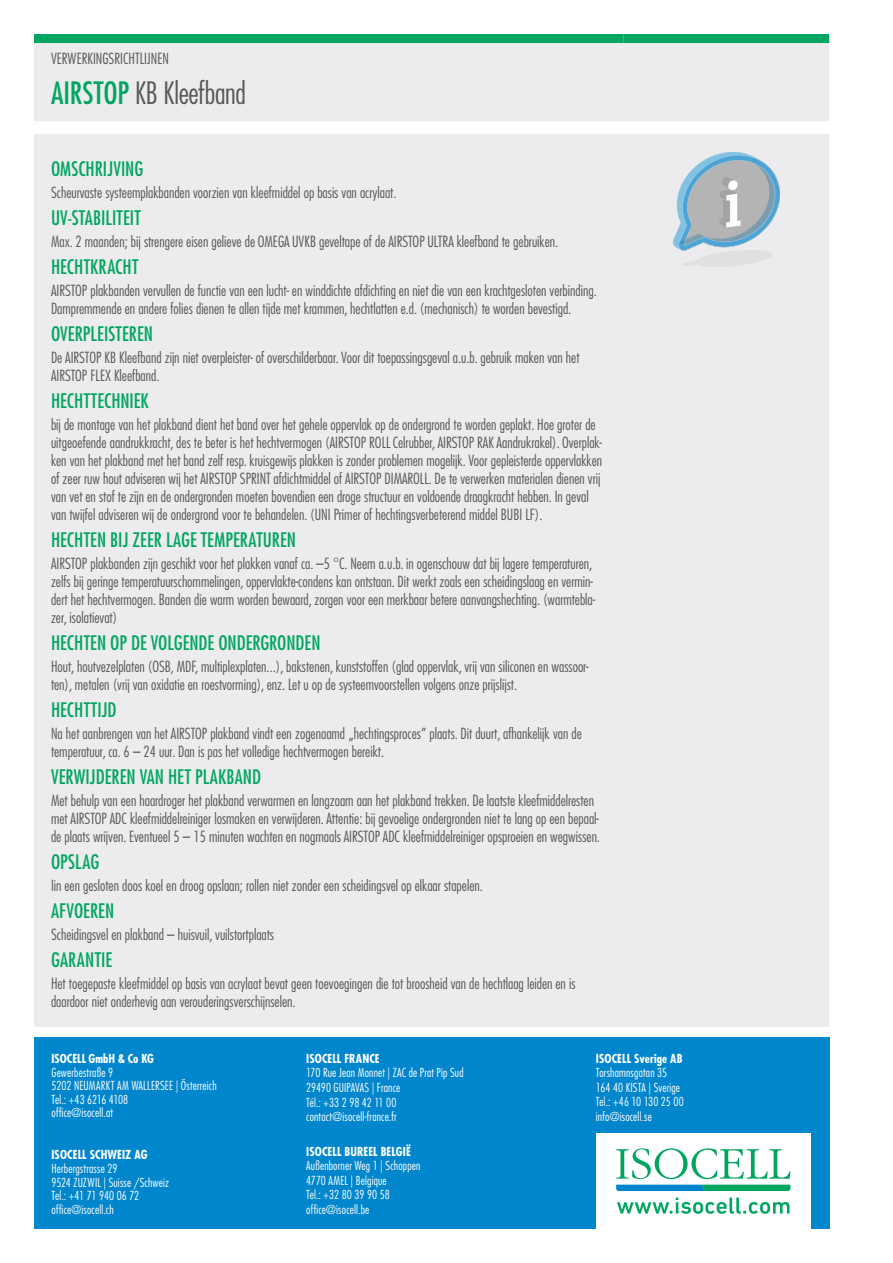
<style>
.page{position:relative;width:893px;height:1263px;background:#fff}
.page>*{position:absolute;margin:0;border:0;box-sizing:border-box;transform-origin:0 0}
.t1{font:300 condensed 30px "Futura LT Pro";letter-spacing:-.01em;color:#57585a}
.t2{font:500 condensed 19.5px "Futura LT Pro";letter-spacing:.005em;color:#00a660}
.t3{font:300 condensed 15px/18px "Futura LT Pro";color:#57585a}
.t4{font:300 condensed 12.15px/14.5px "Futura LT Pro";letter-spacing:.015em;color:#fff}
.t5{font:700 condensed 12.15px "Futura LT Pro";letter-spacing:.005em;color:#fff}
.s1{font-weight:500;color:#00a660}
</style>
<div class="page">
<div style="left:34px;top:1038px;width:795px;height:191px;background:#0086cc"></div>
<div style="left:596px;top:1133px;width:215px;height:96px;background:#fff"></div>
<svg style="left:616px;top:1148px;width:174px;height:43px"></svg>
<svg style="left:617px;top:1197px;width:172px;height:17px"></svg>
<div style="left:34px;top:43px;width:795px;height:984px;background:#ececee"></div>
<div style="left:34px;top:34px;width:589px;height:9px;background:#00a660"></div>
<div style="left:623px;top:34px;width:206px;height:9px;background:#00a660"></div>
<img style="left:674px;top:153px;width:105px;height:113px">
<p class="t3" style="left:51px;top:49px;width:119px">VERWERKINGSRICHTLIJNEN</p>
<h1 class="t1" style="left:51px;top:74px;width:196px"><span class="s1">AIRSTOP</span> KB Kleefband</h1>
<h2 class="t2" style="left:51px;top:155px;width:94px">OMSCHRIJVING</h2>
<p class="t3" style="left:51px;top:183px;width:347px">Scheurvaste systeemplakbanden voorzien van kleefmiddel op basis van acrylaat.</p>
<h2 class="t2" style="left:51px;top:204px;width:91px">UV-STABILITEIT</h2>
<p class="t3" style="left:51px;top:232px;width:509px">Max. 2 maanden; bij strengere eisen gelieve de OMEGA UVKB geveltape of de AIRSTOP ULTRA kleefband te gebruiken.</p>
<h2 class="t2" style="left:51px;top:253px;width:89px">HECHTKRACHT</h2>
<p class="t3" style="left:51px;top:281px;width:547px">AIRSTOP plakbanden vervullen de functie van een lucht- en winddichte afdichting en niet die van een krachtgesloten verbinding.<br>Dampremmende en andere folies dienen te allen tijde met krammen, hechtlatten e.d. (mechanisch) te worden bevestigd.</p>
<h2 class="t2" style="left:51px;top:320px;width:104px">OVERPLEISTEREN</h2>
<p class="t3" style="left:51px;top:348px;width:530px">De AIRSTOP KB Kleefband zijn niet overpleister- of overschilderbaar. Voor dit toepassingsgeval a.u.b. gebruik maken van het<br>AIRSTOP FLEX Kleefband.</p>
<h2 class="t2" style="left:51px;top:387px;width:99px">HECHTTECHNIEK</h2>
<p class="t3" style="left:51px;top:415px;width:553px">bij de montage van het plakband dient het band over het gehele oppervlak op de ondergrond te worden geplakt. Hoe groter de uitgeoefende aandrukkracht, des te beter is het hechtvermogen (AIRSTOP ROLL Celrubber, AIRSTOP RAK Aandrukrakel). Overplak&shy;ken van het plakband met het band zelf resp. kruisgewijs plakken is zonder problemen mogelijk. Voor gepleisterde oppervlakken of zeer ruw hout adviseren wij het AIRSTOP SPRINT afdichtmiddel of AIRSTOP DIMAROLL. De te verwerken materialen dienen vrij van vet en stof te zijn en de ondergronden moeten bovendien een droge structuur en voldoende draagkracht hebben. In geval van twijfel adviseren wij de ondergrond voor te behandelen. (UNI Primer of hechtingsverbeterend middel BUBI LF).</p>
<h2 class="t2" style="left:51px;top:526px;width:247px">HECHTEN BIJ ZEER LAGE TEMPERATUREN</h2>
<p class="t3" style="left:51px;top:554px;width:546px">AIRSTOP plakbanden zijn geschikt voor het plakken vanaf ca. –5 °C. Neem a.u.b. in ogenschouw dat bij lagere temperaturen, zelfs bij geringe temperatuurschommelingen, oppervlakte-condens kan ontstaan. Dit werkt zoals een scheidingslaag en vermin&shy;dert het hechtvermogen. Banden die warm worden bewaard, zorgen voor een merkbaar betere aanvangshechting. (warmtebla&shy;zer, isolatievat)</p>
<h2 class="t2" style="left:51px;top:629px;width:271px">HECHTEN OP DE VOLGENDE ONDERGRONDEN</h2>
<p class="t3" style="left:51px;top:657px;width:539px">Hout, houtvezelplaten (OSB, MDF, multiplexplaten...), bakstenen, kunststoffen (glad oppervlak, vrij van siliconen en wassoor&shy;ten), metalen (vrij van oxidatie en roestvorming), enz. Let u op de systeemvoorstellen volgens onze prijslijst.</p>
<h2 class="t2" style="left:51px;top:696px;width:67px">HECHTTIJD</h2>
<p class="t3" style="left:51px;top:724px;width:532px">Na het aanbrengen van het AIRSTOP plakband vindt een zogenaamd „hechtingsproces” plaats. Dit duurt, afhankelijk van de temperatuur, ca. 6 – 24 uur. Dan is pas het volledige hechtvermogen bereikt.</p>
<h2 class="t2" style="left:51px;top:763px;width:212px">VERWIJDEREN VAN HET PLAKBAND</h2>
<p class="t3" style="left:51px;top:791px;width:551px">Met behulp van een haardroger het plakband verwarmen en langzaam aan het plakband trekken. De laatste kleefmiddelresten met AIRSTOP ADC kleefmiddelreiniger losmaken en verwijderen. Attentie: bij gevoelige ondergronden niet te lang op een bepaal&shy;de plaats wrijven. Eventueel 5 – 15 minuten wachten en nogmaals AIRSTOP ADC kleefmiddelreiniger opsproeien en wegwissen.</p>
<h2 class="t2" style="left:51px;top:848px;width:50px">OPSLAG</h2>
<p class="t3" style="left:51px;top:876px;width:433px">Iin een gesloten doos koel en droog opslaan; rollen niet zonder een scheidingsvel op elkaar stapelen.</p>
<h2 class="t2" style="left:51px;top:897px;width:65px">AFVOEREN</h2>
<p class="t3" style="left:51px;top:925px;width:225px">Scheidingsvel en plakband – huisvuil, vuilstortplaats</p>
<h2 class="t2" style="left:51px;top:946px;width:63px">GARANTIE</h2>
<p class="t3" style="left:51px;top:974px;width:526px">Het toegepaste kleefmiddel op basis van acrylaat bevat geen toevoegingen die tot broosheid van de hechtlaag leiden en is daardoor niet onderhevig aan verouderingsverschijnselen.</p>
<p class="t5" style="left:52px;top:1050px;width:104px">ISOCELL GmbH &amp; Co KG</p>
<p class="t4" style="left:52px;top:1065px;width:167px;line-height:13.6px">Gewerbestraße 9<br>5202 NEUMARKT AM WALLERSEE | Österreich<br>Tel.: +43 6216 4108<br>office@isocell.at</p>
<p class="t5" style="left:52px;top:1147px;width:98px">ISOCELL SCHWEIZ AG</p>
<p class="t4" style="left:52px;top:1162px;width:119px;line-height:13.6px">Herbergstrasse 29<br>9524 ZUZWIL | Suisse /Schweiz<br>Tel.: +41 71 940 06 72 office@isocell.ch</p>
<p class="t5" style="left:306px;top:1050px;width:75px">ISOCELL FRANCE</p>
<p class="t4" style="left:306px;top:1065px;width:159px">170 Rue Jean Monnet | ZAC de Prat Pip Sud<br>29490 GUIPAVAS | France<br>Tél.: +33 2 98 42 11 00 contact@isocell-france.fr</p>
<p class="t5" style="left:306px;top:1143px;width:106px">ISOCELL BUREEL BELGIË</p>
<p class="t4" style="left:306px;top:1158px;width:116px">Außenborner Weg 1 | Schoppen<br>4770 AMEL | Belgique<br>Tel.: +32 80 39 90 58 office@isocell.be</p>
<p class="t5" style="left:596px;top:1050px;width:88px">ISOCELL Sverige AB</p>
<p class="t4" style="left:596px;top:1065px;width:89px">Torshamnsgatan 35<br>164 40 KISTA | Sverige<br>Tel.: +46 10 130 25 00 info@isocell.se</p>
</div>
